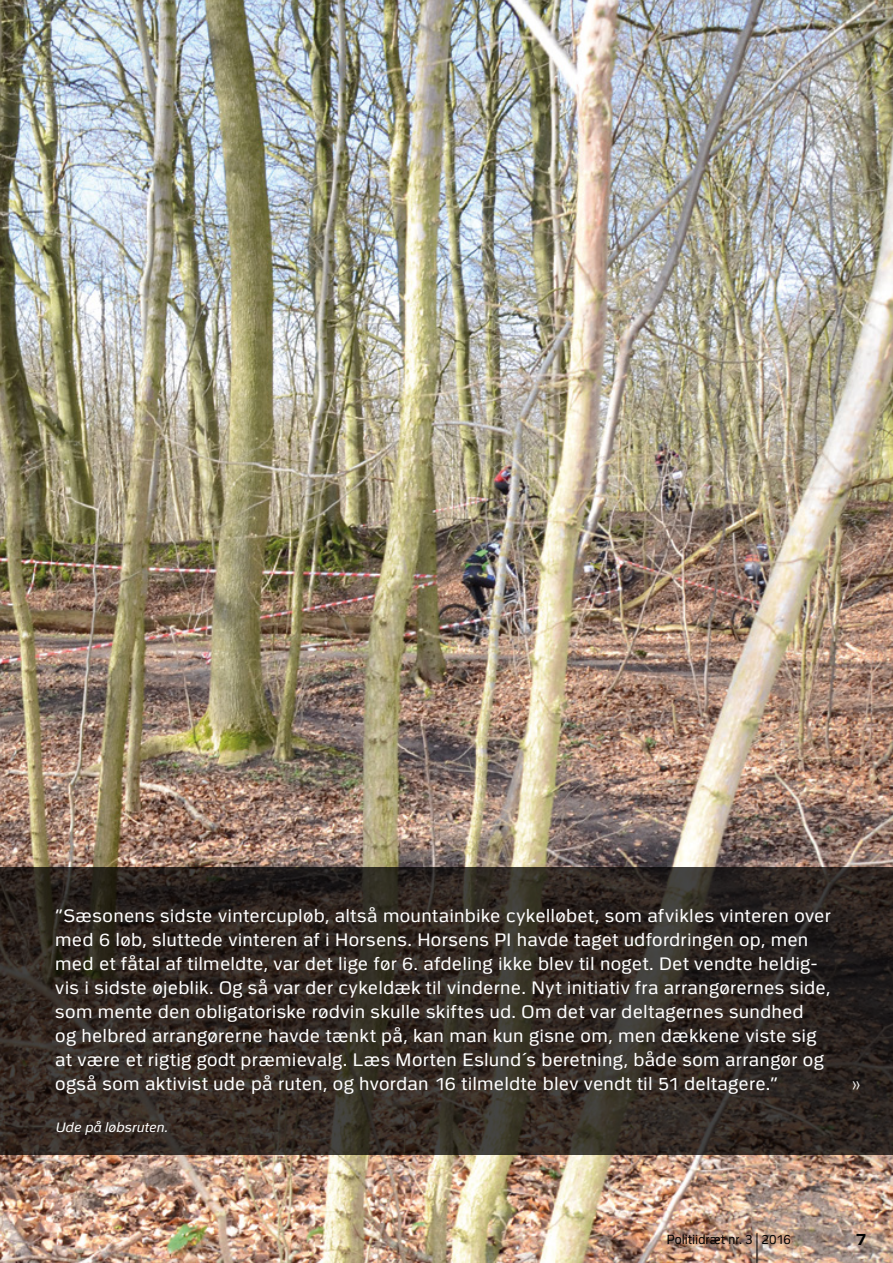
<style>
.page{position:relative;width:893px;height:1263px;background:#fff}
.page>*{position:absolute;margin:0;border:0;box-sizing:border-box;transform-origin:0 0}
.t1{font:300 24px "Politi";color:#fff}
.t2{font:18px/24px "Politi";letter-spacing:.015em;color:#fff}
.t3{font:700 16.5px "Politi";color:#000}
.t4{font:italic 13.5px "Politi";letter-spacing:.005em;color:#fff}
.t5{font:13.2px "Politi";letter-spacing:.005em;color:#000;scale:.91 1}
</style>
<div class="page">
<img style="left:0;top:0;width:893px;height:1263px">
<hr style="left:757px;top:1233px;width:1px;height:30px;background:#000">
<svg style="left:0;top:867px;width:893px;height:288px;background:#302822"></svg>
<p class="t2" style="left:55px;top:904px;width:777px">”Sæsonens sidste vintercupløb, altså mountainbike cykelløbet, som afvikles vinteren over med 6 løb, sluttede vinteren af i Horsens. Horsens PI havde taget udfordringen op, men med et fåtal af tilmeldte, var det lige før 6. afdeling ikke blev til noget. Det vendte heldig&shy;vis i sidste øjeblik. Og så var der cykeldæk til vinderne. Nyt initiativ fra arrangørernes side, som mente den obligatoriske rødvin skulle skiftes ud. Om det var deltagernes sundhed<br>og helbred arrangørerne havde tænkt på, kan man kun gisne om, men dækkene viste sig at være et rigtig godt præmievalg. Læs Morten Eslund´s beretning, både som arrangør og også som aktivist ude på ruten, og hvordan 16 tilmeldte blev vendt til 51 deltagere.”</p>
<p class="t4" style="left:55px;top:1120px;width:114px">Ude på løbsruten.</p>
<h1 class="t1" style="left:851px;top:1071px;width:11px">»</h1>
<p class="t5" style="left:667px;top:1232px;width:138px">Politiidræt nr. 3 2016</p>
<p class="t3" style="left:856px;top:1230px;width:12px">7</p>
</div>
